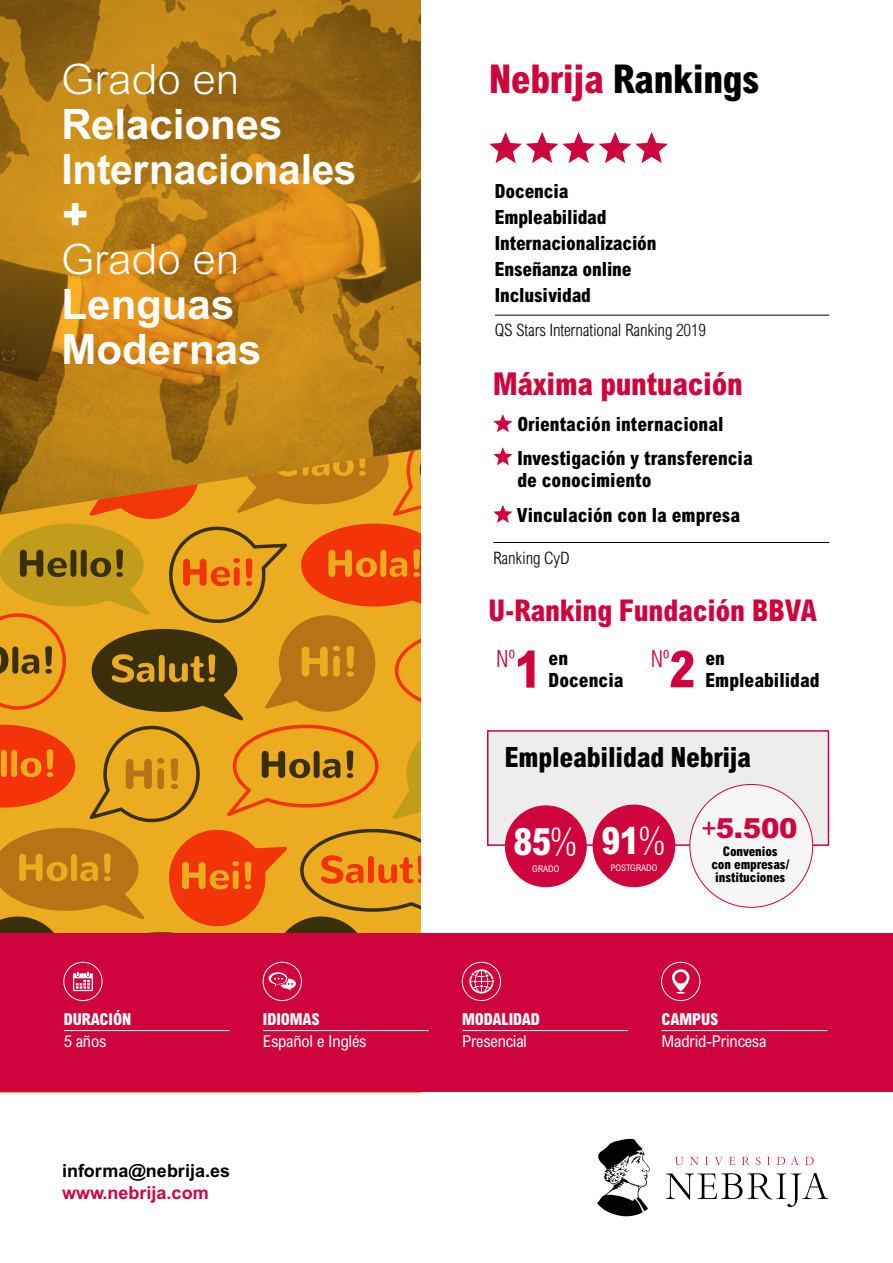
<style>
.page{position:relative;width:893px;height:1263px;background:#fff}
.page>*{position:absolute;margin:0;border:0;box-sizing:border-box;transform-origin:0 0}
.t1{font:700 42px/45px "Arial MT Pro";color:#fff}
.t2{font:300 42px "Arial MT Pro";color:#fff}
.t3{font:900 42px "Arial MT Pro";color:#fff}
.t4{font:800 condensed 39.75px "Arial MT Pro";letter-spacing:-.01em;color:#000}
.t5{font:800 condensed 37.8px "Arial MT Pro";color:#fff}
.t6{font:800 condensed 31.5px "Arial MT Pro";letter-spacing:-.01em;color:#d0043c}
.t7{font:800 condensed 30px "Arial MT Pro";letter-spacing:-.01em;color:#d0043c}
.t8{font:800 condensed 27.9px "Arial MT Pro";letter-spacing:-.01em;color:#000}
.t9{font:900 27.6px "Arial MT Pro";color:#d0043c}
.t10{font:300 condensed 23.7px "Arial MT Pro";color:#d0043c}
.t11{font:300 condensed 23.4px "Arial MT Pro";color:#d0043c}
.t12{font:800 condensed 19.5px/26px "Arial MT Pro";color:#000}
.t13{font:700 18px "Arial MT Pro";color:#000}
.t14{font:700 18px "Arial MT Pro";color:#d0043c}
.t15{font:300 condensed 17.1px "Arial MT Pro";letter-spacing:-.01em;color:#000}
.t16{font:condensed 16.5px "Arial MT Pro";letter-spacing:-.01em;color:#fff}
.t17{font:800 condensed 16.5px "Arial MT Pro";letter-spacing:-.01em;color:#fff}
.t18{font:800 condensed 13.35px/12.8px "Arial MT Pro";letter-spacing:-.01em;color:#000;text-align:center}
.t19{font:condensed 9.15px "Arial MT Pro";letter-spacing:-.01em;color:#fff}
.s1{color:#d0043c}
.s2{font-weight:800;font-size:51.75px}
.s3{font-weight:800;font-size:51.15px}
.s4{font-weight:300}
.s5{font-weight:800;font-stretch:condensed;font-size:37.8px;color:#fff}
.s6{font-weight:300;font-stretch:condensed;font-size:37.8px;color:#fff}
.s7{font-weight:400;font-stretch:condensed}
</style>
<div class="page">
<div style="left:488px;top:731px;width:340px;height:114px;background:#ededed"></div>
<div style="left:487px;top:730px;width:342px;height:116px;border:2px solid #d0043c"></div>
<svg style="left:0;top:0;width:421px;height:828px;background:#c08117"></svg>
<div style="left:0;top:933px;width:893px;height:159px;background:#d0043c"></div>
<svg style="left:597px;top:1139px;width:53px;height:78px"></svg>
<svg style="left:675px;top:1157px;width:139px;height:8px"></svg>
<svg style="left:666px;top:1173px;width:162px;height:34px"></svg>
<hr style="left:495px;top:315px;width:334px;height:1px;background:#000">
<svg style="left:489px;top:132px;width:179px;height:31px"></svg>
<hr style="left:493px;top:542px;width:336px;height:1px;background:#000">
<svg style="left:493px;top:447px;width:19px;height:18px"></svg>
<svg style="left:493px;top:414px;width:19px;height:18px"></svg>
<svg style="left:493px;top:505px;width:19px;height:18px"></svg>
<hr style="left:263px;top:1030px;width:166px;height:1px;background:#fff">
<svg style="left:0;top:828px;width:421px;height:204px"></svg>
<hr style="left:462px;top:1030px;width:166px;height:1px;background:#fff">
<svg style="left:462px;top:962px;width:39px;height:38px"></svg>
<div style="left:462px;top:962px;width:39px;height:39px;border:1px solid #fff;border-radius:50%"></div>
<svg style="left:469px;top:969px;width:25px;height:24px"></svg>
<hr style="left:662px;top:1030px;width:165px;height:1px;background:#fff">
<div style="left:661px;top:962px;width:39px;height:39px;border:1px solid #fff;border-radius:50%"></div>
<svg style="left:671px;top:969px;width:19px;height:25px"></svg>
<div style="left:505px;top:806px;width:81px;height:81px;background:#d0043c;border-radius:50%"></div>
<div style="left:505px;top:805px;width:82px;height:82px;border:1px solid #d0043c;border-radius:50%"></div>
<div style="left:594px;top:805px;width:80px;height:81px;background:#d0043c;border-radius:50%"></div>
<div style="left:593px;top:804px;width:82px;height:83px;border:2px solid #d0043c;border-radius:50%"></div>
<div style="left:690px;top:784px;width:123px;height:123px;background:#f6f6f6;border-radius:50%"></div>
<h1 class="t2" style="left:62px;top:54px;width:179px">Grado en</h1>
<h1 class="t1" style="left:62px;top:103px;width:296px">Relaciones<br>Internacionales</h1>
<h1 class="t3" style="left:62px;top:188px;width:29px">+</h1>
<h1 class="t2" style="left:62px;top:234px;width:179px">Grado en</h1>
<h1 class="t1" style="left:62px;top:283px;width:201px">Lenguas<br>Modernas</h1>
<h2 class="t4" style="left:489px;top:54px;width:272px"><span class="s1">Nebrija</span> Rankings</h2>
<p class="t12" style="left:495px;top:179px;width:163px">Docencia<br>Empleabilidad<br>Internacionalización<br>Enseñanza online<br>Inclusividad</p>
<p class="t15" style="left:495px;top:320px;width:213px">QS Stars International Ranking 2019</p>
<h3 class="t6" style="left:493px;top:365px;width:251px">Máxima puntuación</h3>
<p class="t12" style="left:517px;top:412px;width:208px">Orientación internacional</p>
<p class="t12" style="left:517px;top:448px;width:237px;line-height:22px">Investigación y transferencia de conocimiento</p>
<p class="t12" style="left:517px;top:502px;width:225px">Vinculación con la empresa</p>
<p class="t15" style="left:493px;top:548px;width:78px">Ranking CyD</p>
<h3 class="t7" style="left:488px;top:592px;width:330px">U-Ranking Fundación BBVA</h3>
<p class="t12" style="left:549px;top:648px;width:76px;line-height:22px">en<br>Docencia</p>
<p class="t10" style="left:496px;top:645px;width:47px">Nº<span class="s2">1</span></p>
<p class="t12" style="left:705px;top:648px;width:116px;line-height:22px">en<br>Empleabilidad</p>
<p class="t11" style="left:650px;top:646px;width:46px">Nº<span class="s3">2</span></p>
<h3 class="t8" style="left:505px;top:740px;width:248px">Empleabilidad Nebrija</h3>
<h3 class="t5" style="left:513px;top:818px;width:68px">85<span class="s4">%</span></h3>
<p class="t19" style="left:532px;top:863px;width:29px">GRADO</p>
<h3 class="t9" style="left:602px;top:811px;width:198px"><span class="s5">91</span><span class="s6">%</span> <span class="s7">+</span>5.500</h3>
<p class="t18" style="left:711px;top:845px;width:80px">Convenios con empresas/ instituciones</p>
<p class="t19" style="left:611px;top:862px;width:48px">POSTGRADO</p>
<p class="t17" style="left:64px;top:1009px;width:69px">DURACIÓN</p>
<p class="t16" style="left:64px;top:1031px;width:44px">5 años</p>
<p class="t17" style="left:263px;top:1009px;width:58px">IDIOMAS</p>
<p class="t16" style="left:263px;top:1031px;width:105px">Español e Inglés</p>
<p class="t17" style="left:462px;top:1009px;width:79px">MODALIDAD</p>
<p class="t16" style="left:462px;top:1031px;width:66px">Presencial</p>
<p class="t17" style="left:662px;top:1009px;width:58px">CAMPUS</p>
<p class="t16" style="left:662px;top:1031px;width:106px">Madrid-Princesa</p>
<p class="t13" style="left:62px;top:1160px;width:169px">informa@nebrija.es</p>
<p class="t14" style="left:62px;top:1182px;width:148px">www.nebrija.com</p>
</div>
